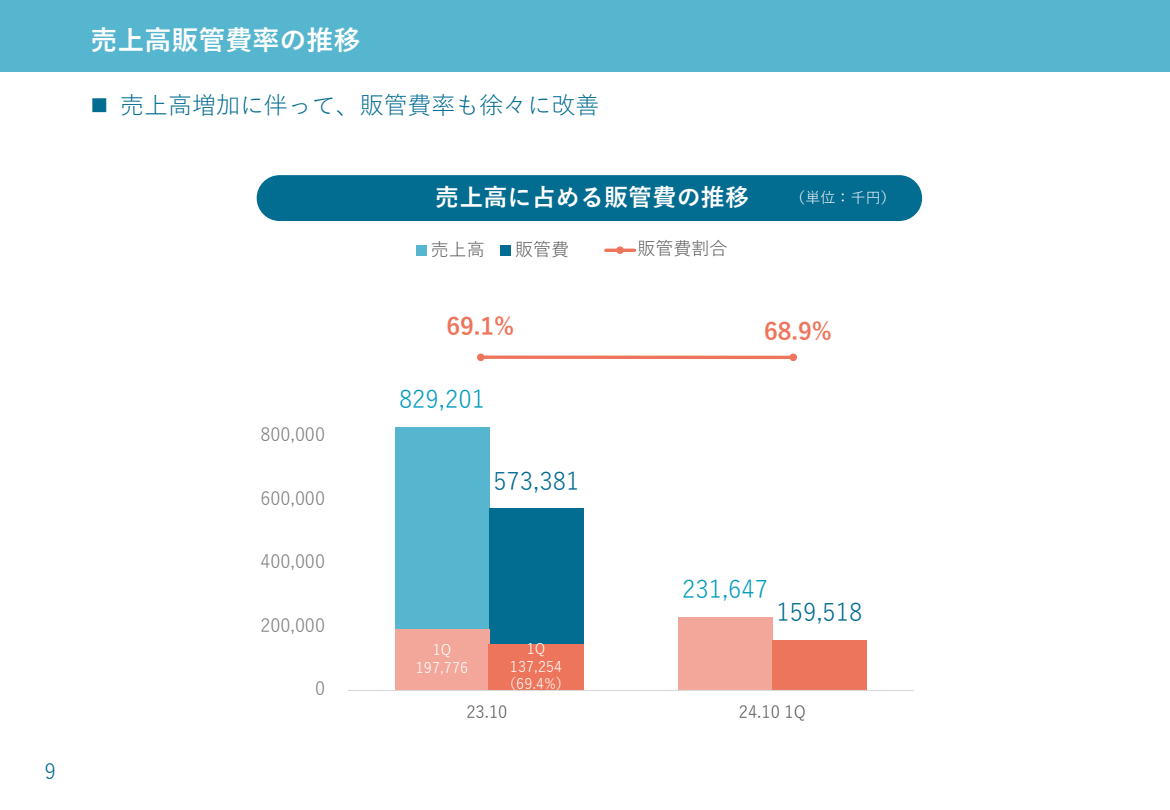
<style>
.page{position:relative;width:1170px;height:810px;background:#fff}
.page>*{position:absolute;margin:0;border:0;box-sizing:border-box;transform-origin:0 0}
.t1{font:700 27px "Yu Gothic";color:#fff}
.t2{font:24px "Yu Gothic";color:#036c91}
.t3{font:24px "Yu Gothic";color:#049cbe}
.t4{font:700 24px "Yu Gothic";letter-spacing:.01em;color:#fff}
.t5{font:700 24px "Yu Gothic";color:#ed755b}
.t6{font:20.7px "Yu Gothic";color:#036c91}
.t7{font:18px "Yu Gothic";color:#7f7f7f}
.t8{font:18px "Yu Gothic";color:#595959}
.t9{font:16.5px "Yu Gothic";color:#595959}
.t10{font:15px "Yu Gothic";color:#fff}
.t11{font:14.4px "Yu Gothic";letter-spacing:.005em;color:#fff}
</style>
<div class="page">
<div style="left:0;top:0;width:1170px;height:72px;background:#56b5cf"></div>
<hr style="left:481px;top:356px;width:312px;height:3px;background:#ed755b">
<div style="left:477px;top:354px;width:8px;height:7px;background:#ed755b;border-radius:50%"></div>
<div style="left:790px;top:354px;width:7px;height:7px;background:#ed755b;border-radius:50%"></div>
<hr style="left:606px;top:249px;width:29px;height:3px;background:#ed755b">
<div style="left:616px;top:246px;width:8px;height:8px;background:#ed755b;border-radius:50%"></div>
<div style="left:395px;top:427px;width:94px;height:263px;background:#56b5cf"></div>
<div style="left:678px;top:617px;width:94px;height:73px;background:#f3a79b"></div>
<div style="left:489px;top:508px;width:95px;height:182px;background:#036c91"></div>
<div style="left:772px;top:640px;width:95px;height:50px;background:#ed755b"></div>
<hr style="left:348px;top:690px;width:566px;height:1px;background:#d9d9d9">
<div style="left:416px;top:246px;width:10px;height:10px;background:#56b5cf"></div>
<div style="left:500px;top:246px;width:11px;height:10px;background:#036c91"></div>
<div style="left:257px;top:175px;width:665px;height:46px;background:#036c91;border-radius:23px"></div>
<div style="left:395px;top:629px;width:94px;height:61px;background:#f3a79b"></div>
<div style="left:488px;top:644px;width:96px;height:46px;background:#ed755b"></div>
<p class="t6" style="left:45px;top:752px;width:13px">9</p>
<h2 class="t1" style="left:91px;top:25px;width:272px">売上高販管費率の推移</h2>
<p class="t2" style="left:91px;top:83px;width:510px">■ 売上高増加に伴って、販管費率も徐々に改善</p>
<p class="t4" style="left:435px;top:183px;width:315px">売上高に占める販管費の推移</p>
<p class="t10" style="left:790px;top:184px;width:107px">（単位：千円）</p>
<p class="t8" style="left:431px;top:233px;width:55px">売上高</p>
<p class="t8" style="left:515px;top:233px;width:55px">販管費</p>
<p class="t8" style="left:638px;top:232px;width:91px">販管費割合</p>
<p class="t5" style="left:447px;top:313px;width:69px">69.1%</p>
<p class="t5" style="left:764px;top:318px;width:69px">68.9%</p>
<p class="t7" style="left:260px;top:418px;width:66px">800,000</p>
<p class="t7" style="left:260px;top:481px;width:66px">600,000</p>
<p class="t7" style="left:260px;top:545px;width:66px">400,000</p>
<p class="t7" style="left:260px;top:609px;width:66px">200,000</p>
<p class="t7" style="left:315px;top:672px;width:12px">0</p>
<p class="t3" style="left:399px;top:377px;width:87px">829,201</p>
<p class="t2" style="left:493px;top:459px;width:87px">573,381</p>
<p class="t11" style="left:433px;top:637px;width:20px">1Q</p>
<p class="t11" style="left:416px;top:654px;width:54px">197,776</p>
<p class="t11" style="left:527px;top:636px;width:20px">1Q</p>
<p class="t11" style="left:510px;top:653px;width:54px">137,254</p>
<p class="t11" style="left:502px;top:670px;width:70px">（69.4%）</p>
<p class="t3" style="left:682px;top:567px;width:87px">231,647</p>
<p class="t2" style="left:776px;top:590px;width:87px">159,518</p>
<p class="t9" style="left:466px;top:696px;width:43px">23.10</p>
<p class="t9" style="left:739px;top:696px;width:68px">24.10 1Q</p>
</div>
